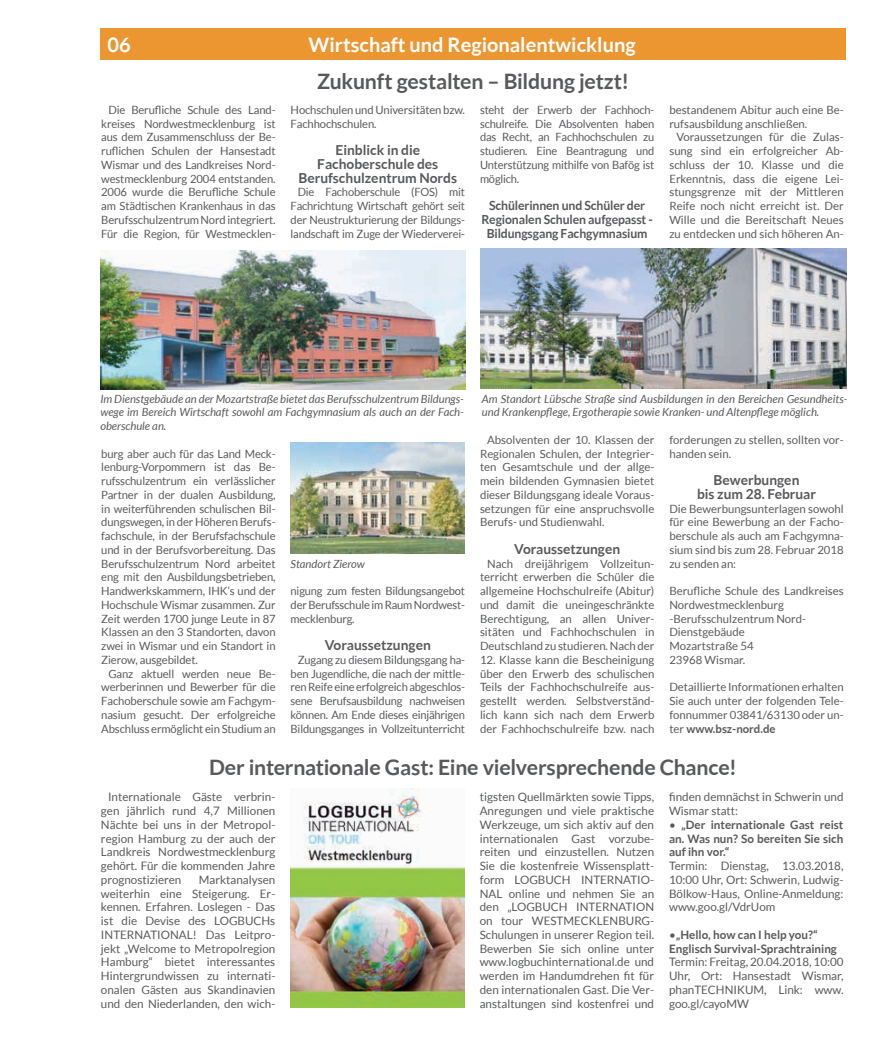
<style>
.page{position:relative;width:877px;height:1049px;background:#fff}
.page>*{position:absolute;margin:0;border:0;box-sizing:border-box;transform-origin:0 0}
.t1{font:700 21.25px "Lato";letter-spacing:-.01em;color:#58595b}
.t2{font:700 20px "Lato";color:#fff}
.t3{font:700 13.75px/13.8px "Lato";color:#58595b;text-align:center}
.t4{font:700 12.5px/13.8px "Lato";letter-spacing:-.01em;color:#58595b;text-align:center}
.t5{font:11.62px/13.8px "Lato";color:#58595b;text-align:justify}
.t6{font:700 11.62px/13.8px "Lato";color:#58595b;text-align:justify}
.t7{font:11.38px/13.8px "Lato";color:#58595b;text-align:justify}
.t8{font:italic 11.25px/13.8px "Lato";color:#58595b;text-align:justify}
.s1{font-weight:700}
.s2{font-weight:400}
</style>
<div class="page">
<div style="left:101px;top:28px;width:745px;height:32px;background:#ec9631"></div>
<img style="left:290px;top:788px;width:174px;height:219px">
<img style="left:100px;top:251px;width:365px;height:138px">
<img style="left:481px;top:249px;width:366px;height:140px">
<img style="left:291px;top:443px;width:173px;height:111px">
<h2 class="t2" style="left:108px;top:34px;width:25px">06</h2>
<h2 class="t2" style="left:309px;top:34px;width:329px">Wirtschaft und Regionalentwicklung</h2>
<p class="t7" style="left:101px;top:103px;width:176px;text-indent:7px">Die Berufliche Schule des Land&shy;kreises Nordwestmecklenburg ist aus dem Zusammenschluss der Be&shy;ruflichen Schulen der Hansestadt Wismar und des Landkreises Nord&shy;westmecklenburg 2004 entstanden.<br>2006 wurde die Berufliche Schule am Städtischen Krankenhaus in das Berufsschulzentrum Nord integriert.<br>Für die Region, für Westmecklen-</p>
<h1 class="t1" style="left:317px;top:69px;width:314px">Zukunft gestalten – Bildung jetzt!</h1>
<p class="t7" style="left:291px;top:103px;width:176px">Hochschulen und Universitäten bzw.<br>Fachhochschulen.</p>
<p class="t3" style="left:298px;top:143px;width:160px">Einblick in die<br>Fachoberschule des<br>Berufschulzentrum Nords</p>
<p class="t7" style="left:291px;top:185px;width:176px;text-indent:7px">Die Fachoberschule (FOS) mit Fachrichtung Wirtschaft gehört seit der Neustrukturierung der Bildungs&shy;landschaft im Zuge der Wiederverei-</p>
<p class="t7" style="left:480px;top:103px;width:176px">steht der Erwerb der Fachhoch&shy;schulreife. Die Absolventen haben das Recht, an Fachhochschulen zu studieren. Eine Beantragung und Unterstützung mithilfe von Bafög ist möglich.</p>
<p class="t4" style="left:481px;top:198px;width:173px">Schülerinnen und Schüler der<br>Regionalen Schulen aufgepasst -<br>Bildungsgang Fachgymnasium</p>
<p class="t7" style="left:669px;top:103px;width:176px">bestandenem Abitur auch eine Be&shy;rufsausbildung anschließen.</p>
<p class="t7" style="left:669px;top:130px;width:176px;text-indent:7px">Voraussetzungen für die Zulas&shy;sung sind ein erfolgreicher Ab&shy;schluss der 10. Klasse und die Erkenntnis, dass die eigene Lei&shy;stungsgrenze mit der Mittleren Reife noch nicht erreicht ist. Der Wille und die Bereitschaft Neues zu entdecken und sich höheren An-</p>
<p class="t8" style="left:100px;top:392px;width:365px">Im Dienstgebäude an der Mozartstraße bietet das Berufsschulzentrum Bildungs&shy;wege im Bereich Wirtschaft sowohl am Fachgymnasium als auch an der Fach&shy;oberschule an.</p>
<p class="t8" style="left:482px;top:392px;width:367px">Am Standort Lübsche Straße sind Ausbildungen in den Bereichen Gesundheits&shy;und Krankenpflege, Ergotherapie sowie Kranken- und Altenpflege möglich.</p>
<p class="t7" style="left:669px;top:433px;width:176px">forderungen zu stellen, sollten vor&shy;handen sein.</p>
<p class="t3" style="left:697px;top:473px;width:121px">Bewerbungen<br>bis zum 28. Februar</p>
<p class="t7" style="left:669px;top:501px;width:176px">Die Bewerbungsunterlagen sowohl für eine Bewerbung an der Facho&shy;berschule als auch am Fachgymna&shy;sium sind bis zum 28. Februar 2018 zu senden an:</p>
<p class="t7" style="left:669px;top:584px;width:176px;text-align:left">Berufliche Schule des Landkreises<br>Nordwestmecklenburg -Berufsschulzentrum Nord-<br>Dienstgebäude<br>Mozartstraße 54<br>23968 Wismar.</p>
<p class="t7" style="left:669px;top:680px;width:176px">Detaillierte Informationen erhalten Sie auch unter der folgenden Tele&shy;fonnummer 03841/63130 oder un&shy;ter <span class="s1">www.bsz-nord.de</span></p>
<h1 class="t1" style="left:209px;top:755px;width:529px">Der internationale Gast: Eine vielversprechende Chance!</h1>
<p class="t7" style="left:480px;top:433px;width:176px;text-indent:7px">Absolventen der 10. Klassen der Regionalen Schulen, der Integrier&shy;ten Gesamtschule und der allge&shy;mein bildenden Gymnasien bietet dieser Bildungsgang ideale Voraus&shy;setzungen für eine anspruchsvolle Berufs- und Studienwahl.</p>
<p class="t3" style="left:514px;top:542px;width:108px">Voraussetzungen</p>
<p class="t7" style="left:480px;top:556px;width:176px;text-indent:7px">Nach dreijährigem Vollzeitun&shy;terricht erwerben die Schüler die allgemeine Hochschulreife (Abitur) und damit die uneingeschränkte Berechtigung, an allen Univer&shy;sitäten und Fachhochschulen in Deutschland zu studieren. Nach der</p>
<p class="t7" style="left:480px;top:653px;width:176px">12. Klasse kann die Bescheinigung über den Erwerb des schulischen Teils der Fachhochschulreife aus&shy;gestellt werden. Selbstverständ&shy;lich kann sich nach dem Erwerb der Fachhochschulreife bzw. nach</p>
<p class="t7" style="left:101px;top:446px;width:176px">burg aber auch für das Land Meck&shy;lenburg-Vorpommern ist das Be&shy;rufsschulzentrum ein verlässlicher Partner in der dualen Ausbildung, in weiterführenden schulischen Bil&shy;dungswegen, in der Höheren Berufs&shy;fachschule, in der Berufsfachschule und in der Berufsvorbereitung. Das Berufsschulzentrum Nord arbeitet eng mit den Ausbildungsbetrieben, Handwerkskammern, IHK’s und der Hochschule Wismar zusammen. Zur Zeit werden 1700 junge Leute in 87<br>Klassen an den 3 Standorten, davon zwei in Wismar und ein Standort in Zierow, ausgebildet.</p>
<p class="t7" style="left:101px;top:666px;width:176px;text-indent:7px">Ganz aktuell werden neue Be&shy;werberinnen und Bewerber für die Fachoberschule sowie am Fachgym&shy;nasium gesucht. Der erfolgreiche Abschluss ermöglicht ein Studium an</p>
<p class="t8" style="left:291px;top:557px;width:76px">Standort Zierow</p>
<p class="t7" style="left:291px;top:584px;width:176px">nigung zum festen Bildungsangebot der Berufsschule im Raum Nordwest&shy;mecklenburg.</p>
<p class="t3" style="left:325px;top:638px;width:108px">Voraussetzungen</p>
<p class="t7" style="left:291px;top:653px;width:176px;text-indent:7px">Zugang zu diesem Bildungsgang ha&shy;ben Jugendliche, die nach der mittle&shy;ren Reife eine erfolgreich abgeschlos&shy;sene Berufsausbildung nachweisen können. Am Ende dieses einjährigen Bildungsganges in Vollzeitunterricht</p>
<p class="t5" style="left:101px;top:790px;width:176px;text-indent:7px">Internationale Gäste verbrin&shy;gen jährlich rund 4,7 Millionen Nächte bei uns in der Metropol&shy;region Hamburg zu der auch der Landkreis Nordwestmecklenburg gehört. Für die kommenden Jahre prognostizieren</p>
<p class="t5" style="left:101px;top:873px;width:176px;text-indent:98px">Marktanalysen weiterhin eine Steigerung. Er&shy;kennen. Erfahren. Loslegen - Das ist die Devise des LOGBUCHs INTERNATIONAL! Das Leitpro&shy;jekt „Welcome to Metropolregion Hamburg“ bietet interessantes Hintergrundwissen zu internati&shy;onalen Gästen aus Skandinavien und den Niederlanden, den wich-</p>
<p class="t5" style="left:480px;top:790px;width:176px">tigsten Quellmärkten sowie Tipps, Anregungen und viele praktische Werkzeuge, um sich aktiv auf den internationalen Gast vorzube&shy;reiten und einzustellen. Nutzen Sie die kostenfreie Wissensplatt&shy;form LOGBUCH INTERNATIO-NAL online und nehmen Sie an den „LOGBUCH INTERNATION on tour WESTMECKLENBURG-Schulungen in unserer Region teil.<br>Bewerben Sie sich online unter www.logbuchinternational.de und werden im Handumdrehen fit für den internationalen Gast. Die Ver&shy;anstaltungen sind kostenfrei und</p>
<p class="t5" style="left:669px;top:790px;width:176px">finden demnächst in Schwerin und<br>Wismar statt:</p>
<p class="t6" style="left:669px;top:817px;width:176px"><span class="s2">•</span> „Der internationale Gast reist an. Was nun? So bereiten Sie sich auf ihn vor.“</p>
<p class="t5" style="left:669px;top:859px;width:176px">Termin: Dienstag, 13.03.2018, 10:00 Uhr, Ort: Schwerin, Ludwig-Bölkow-Haus, Online-Anmeldung: www.goo.gl/VdrUom</p>
<p class="t6" style="left:669px;top:927px;width:169px"><span class="s2">•</span>„Hello, how can I help you?“<br>Englisch Survival-Sprachtraining</p>
<p class="t5" style="left:669px;top:955px;width:176px">Termin: Freitag, 20.04.2018, 10:00<br>Uhr, Ort: Hansestadt Wismar, phanTECHNIKUM, Link: www. goo.gl/cayoMW</p>
</div>
